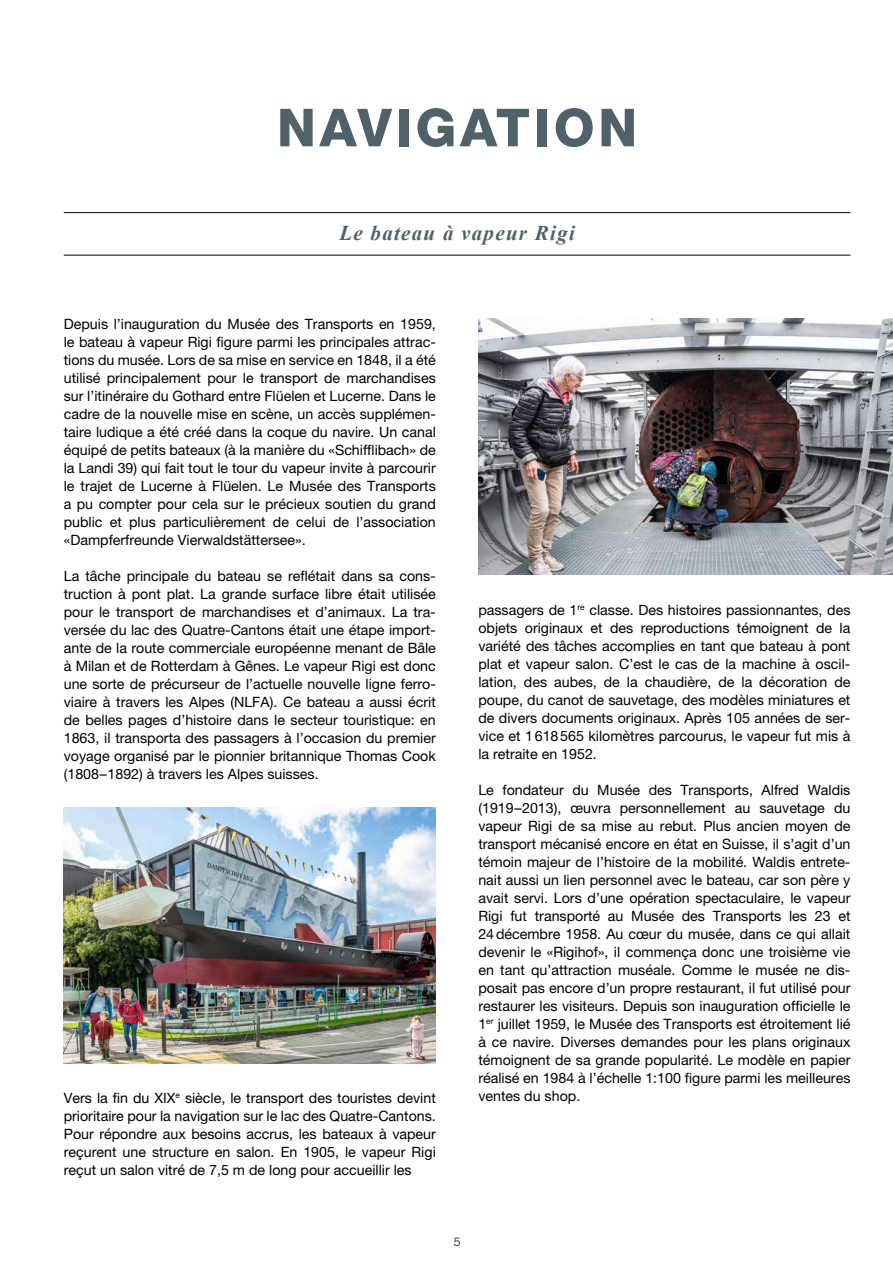
<style>
.page{position:relative;width:893px;height:1263px;background:#fff}
.page>*{position:absolute;margin:0;border:0;box-sizing:border-box;transform-origin:0 0}
.t1{font:800 52.5px "Helvetica Neue LT Std";letter-spacing:.07em;color:#516169}
.t2{font:italic 700 21px "Times New Roman";letter-spacing:.06em;color:#516169}
.t3{font:14.25px/18px "Helvetica Neue LT Pro";color:#000;text-align:justify}
.t4{font:300 12px "Helvetica Neue LT Std";color:#000}
</style>
<div class="page">
<img style="left:64px;top:808px;width:372px;height:255px">
<img style="left:478px;top:319px;width:415px;height:255px">
<hr style="left:64px;top:212px;width:786px;height:1px;background:#000">
<hr style="left:64px;top:255px;width:786px;height:1px;background:#000">
<h1 class="t1" style="left:277px;top:96px;width:362px">NAVIGATION</h1>
<h2 class="t2" style="left:339px;top:218px;width:237px">Le bateau à vapeur Rigi</h2>
<p class="t3" style="left:64px;top:315px;width:374px">Depuis l’inauguration du Musée des Transports en 1959, le bateau à vapeur Rigi figure parmi les principales attrac&shy;tions du musée. Lors de sa mise en service en 1848, il a été utilisé principalement pour le transport de marchandises sur l’itinéraire du Gothard entre Flüelen et Lucerne. Dans le cadre de la nouvelle mise en scène, un accès supplémen&shy;taire ludique a été créé dans la coque du navire. Un canal équipé de petits bateaux (à la manière du «Schifflibach» de la Landi 39) qui fait tout le tour du vapeur invite à parcourir le trajet de Lucerne à Flüelen. Le Musée des Transports a pu compter pour cela sur le précieux soutien du grand public et plus particulièrement de celui de l’association «Dampferfreunde Vierwaldstättersee».</p>
<p class="t3" style="left:64px;top:567px;width:374px">La tâche principale du bateau se reflétait dans sa cons&shy;truction à pont plat. La grande surface libre était utilisée pour le transport de marchandises et d’animaux. La tra&shy;versée du lac des Quatre-Cantons était une étape import&shy;ante de la route commerciale européenne menant de Bâle à Milan et de Rotterdam à Gênes. Le vapeur Rigi est donc une sorte de précurseur de l’actuelle nouvelle ligne ferro&shy;viaire à travers les Alpes (NLFA). Ce bateau a aussi écrit de belles pages d’histoire dans le secteur touristique: en 1863, il transporta des passagers à l’occasion du premier voyage organisé par le pionnier britannique Thomas Cook (1808–1892) à travers les Alpes suisses.</p>
<p class="t3" style="left:64px;top:1089px;width:374px">Vers la fin du XIX<sup>e</sup> siècle, le transport des touristes devint prioritaire pour la navigation sur le lac des Quatre-Cantons.<br>Pour répondre aux besoins accrus, les bateaux à vapeur reçurent une structure en salon. En 1905, le vapeur Rigi reçut un salon vitré de 7,5 m de long pour accueillir les</p>
<p class="t3" style="left:478px;top:601px;width:374px">passagers de 1<sup>re</sup> classe. Des histoires passionnantes, des objets originaux et des reproductions témoignent de la variété des tâches accomplies en tant que bateau à pont plat et vapeur salon. C’est le cas de la machine à oscil&shy;lation, des aubes, de la chaudière, de la décoration de poupe, du canot de sauvetage, des modèles miniatures et de divers documents originaux. Après 105 années de ser&shy;vice et 1618565 kilomètres parcourus, le vapeur fut mis à la retraite en 1952.</p>
<p class="t3" style="left:478px;top:781px;width:374px">Le fondateur du Musée des Transports, Alfred Waldis (1919–2013), œuvra personnellement au sauvetage du vapeur Rigi de sa mise au rebut. Plus ancien moyen de transport mécanisé encore en état en Suisse, il s’agit d’un témoin majeur de l’histoire de la mobilité. Waldis entrete&shy;nait aussi un lien personnel avec le bateau, car son père y avait servi. Lors d’une opération spectaculaire, le vapeur Rigi fut transporté au Musée des Transports les 23 et 24décembre 1958. Au cœur du musée, dans ce qui allait devenir le «Rigihof», il commença donc une troisième vie en tant qu’attraction muséale. Comme le musée ne dis&shy;posait pas encore d’un propre restaurant, il fut utilisé pour restaurer les visiteurs. Depuis son inauguration officielle le 1<sup>er</sup> juillet 1959, le Musée des Transports est étroitement lié à ce navire. Diverses demandes pour les plans originaux témoignent de sa grande popularité. Le modèle en papier réalisé en 1984 à l’échelle 1:100 figure parmi les meilleures ventes du shop.</p>
<p class="t4" style="left:454px;top:1234px;width:8px">5</p>
</div>
